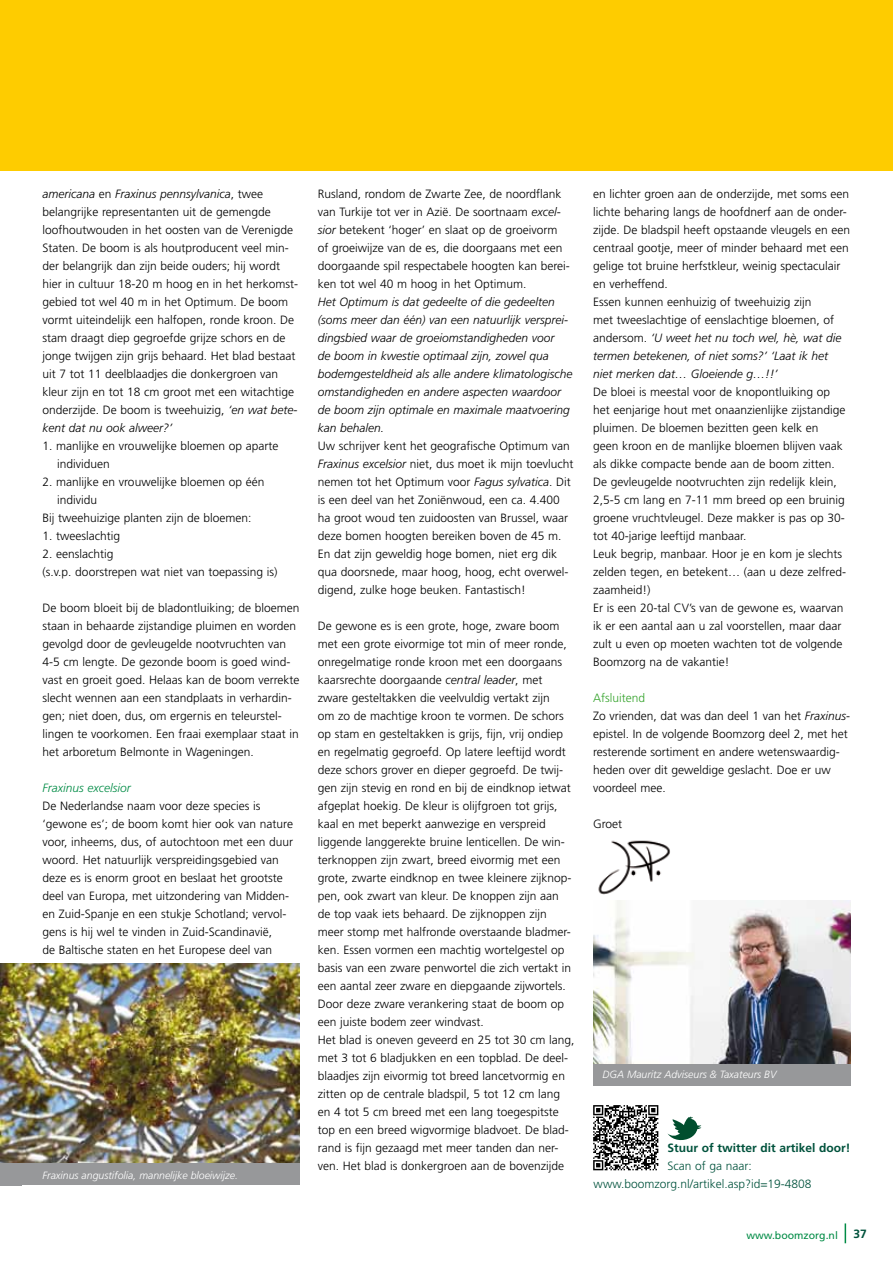
<style>
.page{position:relative;width:893px;height:1263px;background:#fff}
.page>*{position:absolute;margin:0;border:0;box-sizing:border-box;transform-origin:0 0}
.t1{font:300 12px/18px "Frutiger";color:#000}
.t2{font:italic 300 12px/18px "Frutiger";color:#000}
.t3{font:300 12px/18px "Frutiger";color:#00523c}
.t4{font:700 12px "Frutiger";color:#00523c}
.t5{font:italic 300 12px "Frutiger";color:#008b45}
.t6{font:italic 300 10.5px "Frutiger";color:#fff}
.t7{font:10.5px "Frutiger";color:#008b45}
.s1{font-style:italic}
.s2{color:#35a32c}
</style>
<div class="page">
<svg style="left:845px;top:1223px;width:1px;height:20px"></svg>
<div style="left:0;top:0;width:893px;height:170px;background:#fecc00"></div>
<img style="left:0;top:963px;width:300px;height:200px">
<div style="left:0;top:1163px;width:300px;height:22px;background:#97989a"></div>
<img style="left:598px;top:840px;width:72px;height:55px">
<img style="left:593px;top:900px;width:257px;height:164px">
<div style="left:593px;top:1064px;width:257px;height:21px;background:#97989a"></div>
<svg style="left:593px;top:1105px;width:65px;height:65px"></svg>
<svg style="left:667px;top:1117px;width:34px;height:23px"></svg>
<p class="t1" style="left:43px;top:185px;width:257px"><span class="s1">americana</span> en <span class="s1">Fraxinus pennsylvanica</span>, twee belangrijke representanten uit de gemengde loofhoutwouden in het oosten van de Verenigde Staten. De boom is als houtproducent veel min&shy;der belangrijk dan zijn beide ouders; hij wordt hier in cultuur 18-20 m hoog en in het herkomst&shy;gebied tot wel 40 m in het Optimum. De boom vormt uiteindelijk een halfopen, ronde kroon. De stam draagt diep gegroefde grijze schors en de jonge twijgen zijn grijs behaard. Het blad bestaat uit 7 tot 11 deelblaadjes die donkergroen van kleur zijn en tot 18 cm groot met een witachtige onderzijde. De boom is tweehuizig, <span class="s1">‘en wat bete&shy;kent dat nu ook alweer?’</span></p>
<p class="t1" style="left:57px;top:437px;width:223px;text-indent:-15px">1. manlijke en vrouwelijke bloemen op aparte individuen</p>
<p class="t1" style="left:43px;top:473px;width:223px">2. manlijke en vrouwelijke bloemen op één</p>
<p class="t1" style="left:57px;top:491px;width:42px">individu</p>
<p class="t1" style="left:43px;top:509px;width:211px">Bij tweehuizige planten zijn de bloemen:</p>
<p class="t1" style="left:43px;top:527px;width:79px">1. tweeslachtig</p>
<p class="t1" style="left:43px;top:545px;width:236px">2. eenslachtig<br>(s.v.p. doorstrepen wat niet van toepassing is)</p>
<p class="t1" style="left:43px;top:599px;width:259px">De boom bloeit bij de bladontluiking; de bloemen staan in behaarde zijstandige pluimen en worden gevolgd door de gevleugelde nootvruchten van 4-5 cm lengte. De gezonde boom is goed wind&shy;vast en groeit goed. Helaas kan de boom verrekte slecht wennen aan een standplaats in verhardin&shy;gen; niet doen, dus, om ergernis en teleurstel&shy;lingen te voorkomen. Een fraai exemplaar staat in het arboretum Belmonte in Wageningen.</p>
<p class="t5" style="left:43px;top:781px;width:90px">Fraxinus excelsior</p>
<p class="t1" style="left:43px;top:797px;width:252px">De Nederlandse naam voor deze species is ‘gewone es’; de boom komt hier ook van nature voor, inheems, dus, of autochtoon met een duur woord. Het natuurlijk verspreidingsgebied van deze es is enorm groot en beslaat het grootste deel van Europa, met uitzondering van Midden&shy;en Zuid-Spanje en een stukje Schotland; vervol&shy;gens is hij wel te vinden in Zuid-Scandinavië,<br>de Baltische staten en het Europese deel van</p>
<p class="t6" style="left:43px;top:1169px;width:197px">Fraxinus angustifolia, mannelijke bloeiwijze.</p>
<p class="t1" style="left:318px;top:185px;width:253px">Rusland, rondom de Zwarte Zee, de noordflank van Turkije tot ver in Azië. De soortnaam <span class="s1">excel&shy;sior</span> betekent ‘hoger’ en slaat op de groeivorm of groeiwijze van de es, die doorgaans met een doorgaande spil respectabele hoogten kan berei&shy;ken tot wel 40 m hoog in het Optimum.</p>
<p class="t2" style="left:318px;top:293px;width:256px">Het Optimum is dat gedeelte of die gedeelten (soms meer dan één) van een natuurlijk versprei&shy;dingsbied waar de groeiomstandigheden voor<br>de boom in kwestie optimaal zijn, zowel qua bodemgesteldheid als alle andere klimatologische omstandigheden en andere aspecten waardoor de boom zijn optimale en maximale maatvoering kan behalen.</p>
<p class="t1" style="left:318px;top:437px;width:257px">Uw schrijver kent het geografische Optimum van <span class="s1">Fraxinus excelsior</span> niet, dus moet ik mijn toevlucht nemen tot het Optimum voor <span class="s1">Fagus sylvatica</span>. Dit is een deel van het Zoniënwoud, een ca. 4.400 ha groot woud ten zuidoosten van Brussel, waar deze bomen hoogten bereiken boven de 45 m.<br>En dat zijn geweldig hoge bomen, niet erg dik qua doorsnede, maar hoog, hoog, echt overwel&shy;digend, zulke hoge beuken. Fantastisch!</p>
<p class="t1" style="left:318px;top:617px;width:258px">De gewone es is een grote, hoge, zware boom met een grote eivormige tot min of meer ronde, onregelmatige ronde kroon met een doorgaans kaarsrechte doorgaande <span class="s1">central leader</span>, met zware gesteltakken die veelvuldig vertakt zijn<br>om zo de machtige kroon te vormen. De schors op stam en gesteltakken is grijs, fijn, vrij ondiep en regelmatig gegroefd. Op latere leeftijd wordt deze schors grover en dieper gegroefd. De twij&shy;gen zijn stevig en rond en bij de eindknop ietwat afgeplat hoekig. De kleur is olijfgroen tot grijs, kaal en met beperkt aanwezige en verspreid liggende langgerekte bruine lenticellen. De win&shy;terknoppen zijn zwart, breed eivormig met een grote, zwarte eindknop en twee kleinere zijknop&shy;pen, ook zwart van kleur. De knoppen zijn aan de top vaak iets behaard. De zijknoppen zijn meer stomp met halfronde overstaande bladmer&shy;ken. Essen vormen een machtig wortelgestel op basis van een zware penwortel die zich vertakt in een aantal zeer zware en diepgaande zijwortels.<br>Door deze zware verankering staat de boom op een juiste bodem zeer windvast.<br>Het blad is oneven geveerd en 25 tot 30 cm lang, met 3 tot 6 bladjukken en een topblad. De deel&shy;blaadjes zijn eivormig tot breed lancetvormig en zitten op de centrale bladspil, 5 tot 12 cm lang en 4 tot 5 cm breed met een lang toegespitste top en een breed wigvormige bladvoet. De blad&shy;rand is fijn gezaagd met meer tanden dan ner&shy;ven. Het blad is donkergroen aan de bovenzijde</p>
<p class="t1" style="left:593px;top:185px;width:259px">en lichter groen aan de onderzijde, met soms een lichte beharing langs de hoofdnerf aan de onder&shy;zijde. De bladspil heeft opstaande vleugels en een centraal gootje, meer of minder behaard met een gelige tot bruine herfstkleur, weinig spectaculair en verheffend.<br>Essen kunnen eenhuizig of tweehuizig zijn<br>met tweeslachtige of eenslachtige bloemen, of andersom. <span class="s1">‘U weet het nu toch wel, hè, wat die termen betekenen, of niet soms?’ ‘Laat ik het niet merken dat… Gloeiende g…!!’</span></p>
<p class="t1" style="left:593px;top:383px;width:254px">De bloei is meestal voor de knopontluiking op het eenjarige hout met onaanzienlijke zijstandige pluimen. De bloemen bezitten geen kelk en geen kroon en de manlijke bloemen blijven vaak als dikke compacte bende aan de boom zitten.<br>De gevleugelde nootvruchten zijn redelijk klein, 2,5-5 cm lang en 7-11 mm breed op een bruinig groene vruchtvleugel. Deze makker is pas op 30- tot 40-jarige leeftijd manbaar.<br>Leuk begrip, manbaar. Hoor je en kom je slechts zelden tegen, en betekent… (aan u deze zelfred&shy;zaamheid!)<br>Er is een 20-tal CV’s van de gewone es, waarvan ik er een aantal aan u zal voorstellen, maar daar zult u even op moeten wachten tot de volgende Boomzorg na de vakantie!</p>
<p class="t1" style="left:593px;top:689px;width:259px"><span class="s2">Afsluitend<br></span>Zo vrienden, dat was dan deel 1 van het <span class="s1">Fraxinus&shy;</span>epistel. In de volgende Boomzorg deel 2, met het resterende sortiment en andere wetenswaardig&shy;heden over dit geweldige geslacht. Doe er uw voordeel mee.</p>
<p class="t1" style="left:593px;top:815px;width:31px">Groet</p>
<p class="t6" style="left:602px;top:1068px;width:176px">DGA Mauritz Adviseurs &amp; Taxateurs BV</p>
<p class="t4" style="left:667px;top:1141px;width:185px">Stuur of twitter dit artikel door!</p>
<p class="t3" style="left:594px;top:1157px;width:219px;text-indent:74px">Scan of ga naar: www.boomzorg.nl/artikel.asp?id=19-4808</p>
<p class="t7" style="left:746px;top:1229px;width:93px">www.boomzorg.nl</p>
<p class="t4" style="left:853px;top:1227px;width:15px">37</p>
</div>
